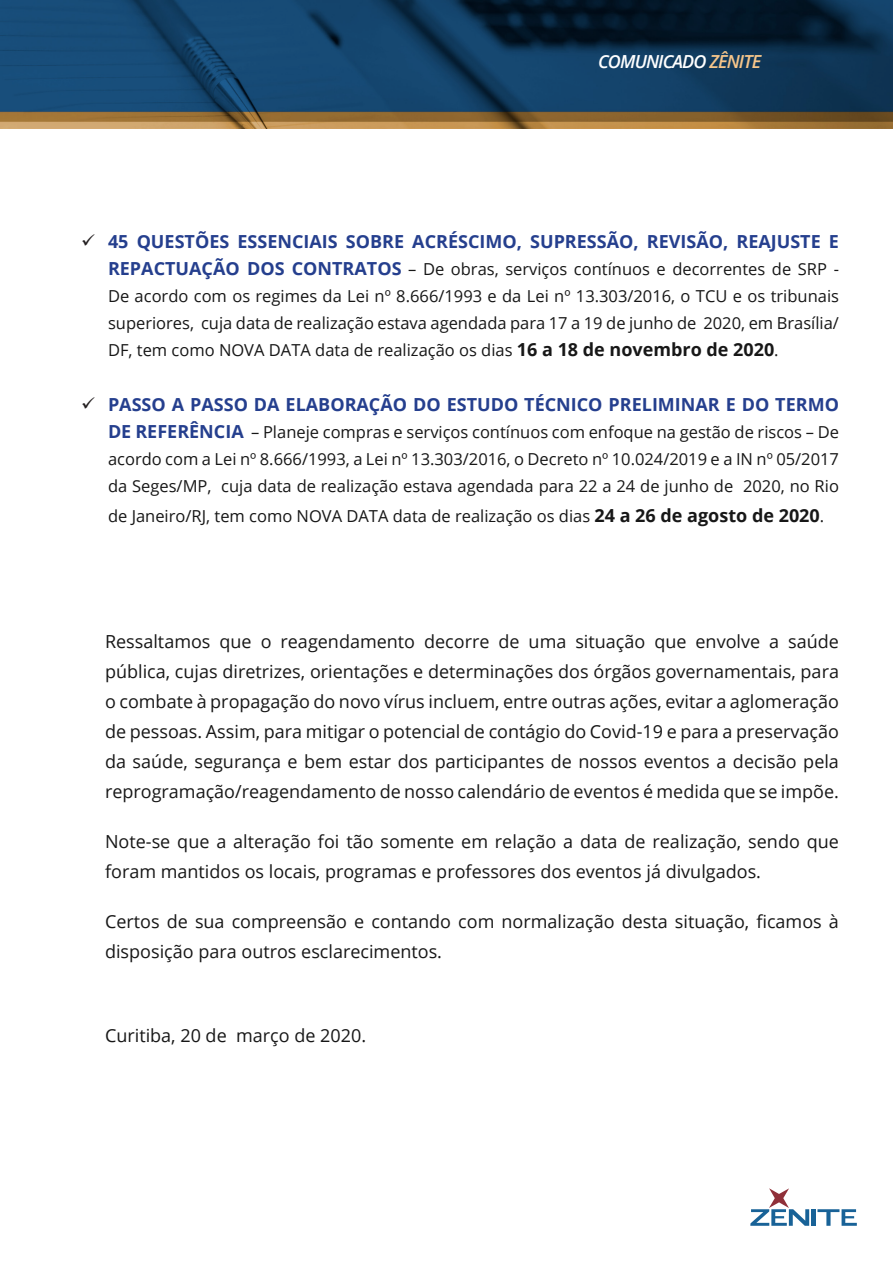
<style>
.page{position:relative;width:893px;height:1263px;background:#fff}
.page>*{position:absolute;margin:0;border:0;box-sizing:border-box;transform-origin:0 0}
.t1{font:18px/30px "Open Sans";color:#171717}
.t2{font:700 18px "Open Sans";color:#253f8e}
.t3{font:italic 600 18px "Open Sans";letter-spacing:-.05em;color:#fff}
.t4{font:16.5px/27px "Open Sans";color:#171717;text-align:justify}
.s1{color:#f5c58a}
.s2{color:#231f20}
.s3{font-weight:700;font-size:18px;color:#253f8e}
.s4{font-weight:700;font-size:18px}
</style>
<div class="page">
<img style="left:0;top:112px;width:893px;height:17px">
<svg style="left:0;top:0;width:893px;height:112px;background:#103b5e"></svg>
<hr style="left:811px;top:1209px;width:4px;height:17px;background:#186297">
<svg style="left:817px;top:1209px;width:40px;height:17px"></svg>
<svg style="left:750px;top:1188px;width:59px;height:38px"></svg>
<p class="t3" style="left:598px;top:49px;width:165px">COMUNICADO <span class="s1">ZÊNITE</span></p>
<p class="t2" style="left:81px;top:228px;width:759px"><span class="s2">✓</span> 45 QUESTÕES ESSENCIAIS SOBRE ACRÉSCIMO, SUPRESSÃO, REVISÃO, REAJUSTE E</p>
<p class="t4" style="left:108px;top:255px;width:732px"><span class="s3">REPACTUAÇÃO DOS CONTRATOS</span> – De obras, serviços contínuos e decorrentes de SRP - De acordo com os regimes da Lei nº 8.666/1993 e da Lei nº 13.303/2016, o TCU e os tribunais superiores, cuja data de realização estava agendada para 17 a 19 de junho de 2020, em Brasília/ DF, tem como NOVA DATA data de realização os dias <span class="s4">16 a 18 de novembro de 2020</span>.</p>
<p class="t2" style="left:81px;top:392px;width:759px"><span class="s2">✓</span> PASSO A PASSO DA ELABORAÇÃO DO ESTUDO TÉCNICO PRELIMINAR E DO TERMO</p>
<p class="t4" style="left:108px;top:418px;width:732px"><span class="s3">DE REFERÊNCIA</span> – Planeje compras e serviços contínuos com enfoque na gestão de riscos – De acordo com a Lei nº 8.666/1993, a Lei nº 13.303/2016, o Decreto nº 10.024/2019 e a IN nº 05/2017 da Seges/MP, cuja data de realização estava agendada para 22 a 24 de junho de 2020, no Rio</p>
<p class="t4" style="left:108px;top:502px;width:718px">de Janeiro/RJ, tem como NOVA DATA data de realização os dias <span class="s4">24 a 26 de agosto de 2020</span>.</p>
<p class="t1" style="left:105px;top:626px;width:735px;text-align:justify">Ressaltamos que o reagendamento decorre de uma situação que envolve a saúde pública, cujas diretrizes, orientações e determinações dos órgãos governamentais, para o combate à propagação do novo vírus incluem, entre outras ações, evitar a aglomeração de pessoas. Assim, para mitigar o potencial de contágio do Covid-19 e para a preservação da saúde, segurança e bem estar dos participantes de nossos eventos a decisão pela reprogramação/reagendamento de nosso calendário de eventos é medida que se impõe.</p>
<p class="t1" style="left:105px;top:826px;width:735px">Note-se que a alteração foi tão somente em relação a data de realização, sendo que foram mantidos os locais, programas e professores dos eventos já divulgados.</p>
<p class="t1" style="left:105px;top:906px;width:735px">Certos de sua compreensão e contando com normalização desta situação, ficamos à disposição para outros esclarecimentos.</p>
<p class="t1" style="left:105px;top:1019px;width:263px">Curitiba, 20 de março de 2020.</p>
</div>
